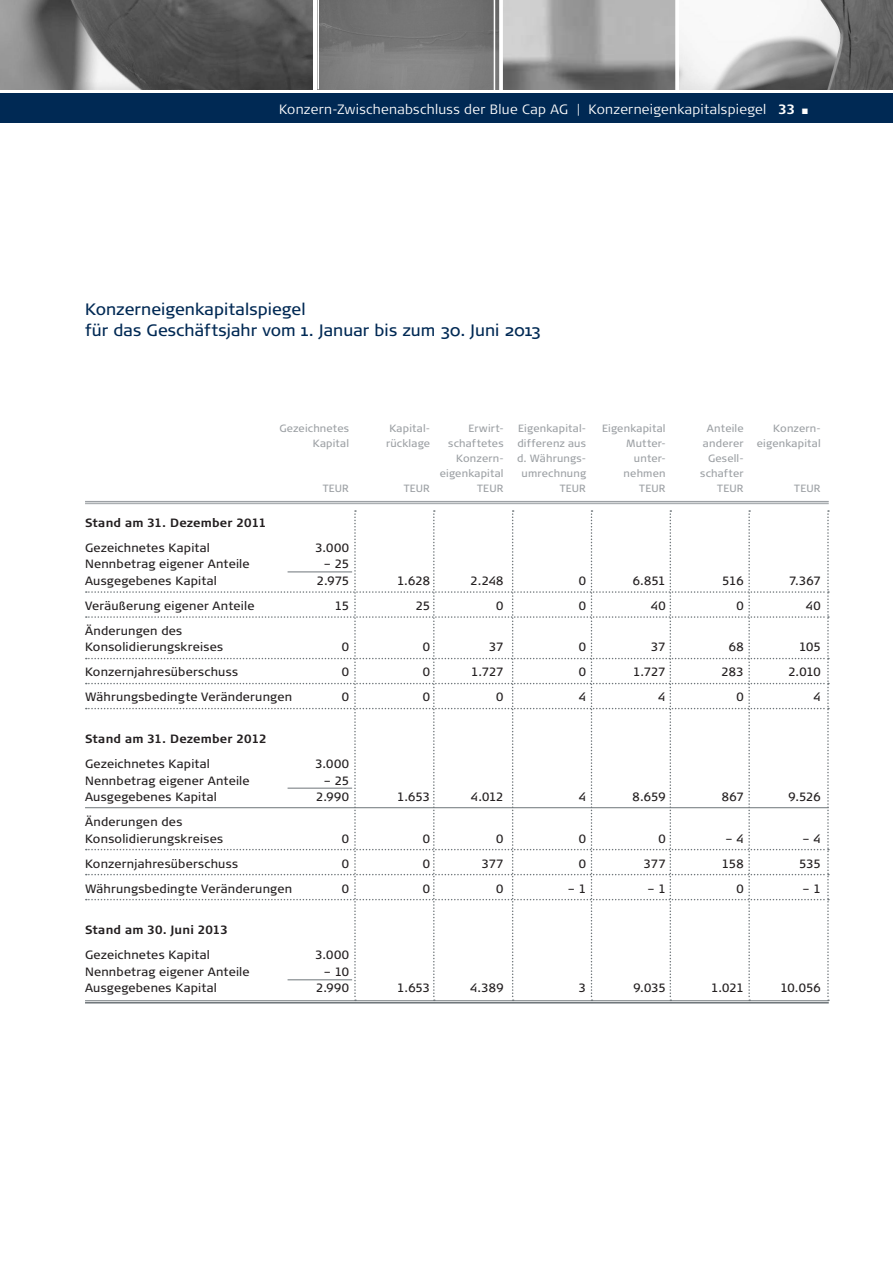
<style>
.page{position:relative;width:893px;height:1263px;background:#fff}
.page>*{position:absolute;margin:0;border:0;box-sizing:border-box;transform-origin:0 0}
.t1{font:16.5px/21px "Signa Normal";letter-spacing:.005em;color:#002954}
.t2{font:300 13.5px "Signa Column";letter-spacing:.02em;color:#fff}
.t3{font:12px/16.5px "Signa Column";letter-spacing:.02em;color:#231f20}
.t4{font:700 12px "Signa Column";letter-spacing:.02em;color:#231f20}
.t5{font:10.5px "Signa Normal";letter-spacing:.015em;color:#9ca0a4}
.s1{font-weight:700}
</style>
<div class="page">
<div style="left:0;top:94px;width:893px;height:29px;background:#002954"></div>
<img style="left:0;top:0;width:313px;height:89px">
<img style="left:503px;top:0;width:172px;height:89px">
<img style="left:319px;top:0;width:180px;height:89px">
<img style="left:679px;top:0;width:214px;height:89px">
<svg style="left:499px;top:0;width:4px;height:90px"></svg>
<hr style="left:494px;top:0;width:1px;height:91px;background:#fff">
<svg style="left:675px;top:0;width:1px;height:90px"></svg>
<hr style="left:85px;top:501px;width:744px;height:1px;background:#9ca0a4">
<hr style="left:85px;top:503px;width:744px;height:1px;background:#9ca0a4">
<hr style="left:85px;top:807px;width:744px;height:1px;background:#6e7579">
<hr style="left:85px;top:1000px;width:744px;height:1px;background:#6e7579">
<hr style="left:85px;top:1002px;width:744px;height:1px;background:#6e7579">
<svg style="left:86px;top:510px;width:743px;height:491px"></svg>
<hr style="left:288px;top:571px;width:64px;height:1px;background:#6e7579">
<hr style="left:288px;top:788px;width:64px;height:1px;background:#6e7579">
<hr style="left:288px;top:979px;width:64px;height:1px;background:#6e7579">
<p class="t2" style="left:279px;top:101px;width:518px">Konzern-Zwischenabschluss der Blue Cap AG | Konzerneigenkapitalspiegel <span class="s1">33</span></p>
<h1 class="t1" style="left:85px;top:299px;width:457px">Konzerneigenkapitalspiegel<br>für das Geschäftsjahr vom 1. Januar bis zum 30. Juni 2013</h1>
<p class="t5" style="left:279px;top:423px;width:71px">Gezeichnetes</p>
<p class="t5" style="left:389px;top:423px;width:42px">Kapital-</p>
<p class="t5" style="left:469px;top:423px;width:37px">Erwirt-</p>
<p class="t5" style="left:518px;top:423px;width:69px">Eigenkapital-</p>
<p class="t5" style="left:602px;top:423px;width:65px">Eigenkapital</p>
<p class="t5" style="left:707px;top:423px;width:38px">Anteile</p>
<p class="t5" style="left:773px;top:423px;width:49px">Konzern-</p>
<p class="t5" style="left:313px;top:438px;width:38px">Kapital</p>
<p class="t5" style="left:386px;top:438px;width:46px">rücklage</p>
<p class="t5" style="left:448px;top:438px;width:57px">schaftetes</p>
<p class="t5" style="left:517px;top:438px;width:70px">differenz aus</p>
<p class="t5" style="left:627px;top:438px;width:41px">Mutter-</p>
<p class="t5" style="left:703px;top:438px;width:42px">anderer</p>
<p class="t5" style="left:757px;top:438px;width:65px">eigenkapital</p>
<p class="t5" style="left:456px;top:453px;width:49px">Konzern-</p>
<p class="t5" style="left:517px;top:453px;width:71px">d. Währungs-</p>
<p class="t5" style="left:634px;top:453px;width:33px">unter-</p>
<p class="t5" style="left:708px;top:453px;width:37px">Gesell-</p>
<p class="t5" style="left:440px;top:468px;width:65px">eigenkapital</p>
<p class="t5" style="left:522px;top:468px;width:66px">umrechnung</p>
<p class="t5" style="left:624px;top:468px;width:44px">nehmen</p>
<p class="t5" style="left:700px;top:468px;width:45px">schafter</p>
<p class="t5" style="left:323px;top:483px;width:28px">TEUR</p>
<p class="t5" style="left:404px;top:483px;width:28px">TEUR</p>
<p class="t5" style="left:477px;top:483px;width:28px">TEUR</p>
<p class="t5" style="left:560px;top:483px;width:28px">TEUR</p>
<p class="t5" style="left:639px;top:483px;width:28px">TEUR</p>
<p class="t5" style="left:717px;top:483px;width:28px">TEUR</p>
<p class="t5" style="left:794px;top:483px;width:28px">TEUR</p>
<p class="t4" style="left:85px;top:516px;width:183px">Stand am 31. Dezember 2011</p>
<p class="t3" style="left:85px;top:539px;width:126px">Gezeichnetes Kapital</p>
<p class="t3" style="left:315px;top:539px;width:35px">3.000</p>
<p class="t3" style="left:85px;top:556px;width:166px">Nennbetrag eigener Anteile</p>
<p class="t3" style="left:324px;top:556px;width:27px">– 25</p>
<p class="t3" style="left:85px;top:572px;width:133px">Ausgegebenes Kapital</p>
<p class="t3" style="left:317px;top:572px;width:34px">2.975</p>
<p class="t3" style="left:397px;top:572px;width:35px">1.628</p>
<p class="t3" style="left:471px;top:572px;width:35px">2.248</p>
<p class="t3" style="left:579px;top:572px;width:9px">0</p>
<p class="t3" style="left:633px;top:572px;width:34px">6.851</p>
<p class="t3" style="left:722px;top:572px;width:23px">516</p>
<p class="t3" style="left:789px;top:572px;width:33px">7.367</p>
<p class="t3" style="left:85px;top:597px;width:171px">Veräußerung eigener Anteile</p>
<p class="t3" style="left:335px;top:597px;width:16px">15</p>
<p class="t3" style="left:416px;top:597px;width:16px">25</p>
<p class="t3" style="left:496px;top:597px;width:9px">0</p>
<p class="t3" style="left:579px;top:597px;width:9px">0</p>
<p class="t3" style="left:651px;top:597px;width:16px">40</p>
<p class="t3" style="left:736px;top:597px;width:9px">0</p>
<p class="t3" style="left:806px;top:597px;width:16px">40</p>
<p class="t3" style="left:85px;top:622px;width:140px">Änderungen des<br>Konsolidierungskreises</p>
<p class="t3" style="left:342px;top:639px;width:9px">0</p>
<p class="t3" style="left:423px;top:639px;width:9px">0</p>
<p class="t3" style="left:489px;top:639px;width:16px">37</p>
<p class="t3" style="left:579px;top:639px;width:9px">0</p>
<p class="t3" style="left:651px;top:639px;width:16px">37</p>
<p class="t3" style="left:729px;top:639px;width:16px">68</p>
<p class="t3" style="left:799px;top:639px;width:23px">105</p>
<p class="t3" style="left:85px;top:664px;width:155px">Konzernjahresüberschuss</p>
<p class="t3" style="left:342px;top:664px;width:9px">0</p>
<p class="t3" style="left:423px;top:664px;width:9px">0</p>
<p class="t3" style="left:471px;top:664px;width:34px">1.727</p>
<p class="t3" style="left:579px;top:664px;width:9px">0</p>
<p class="t3" style="left:633px;top:664px;width:34px">1.727</p>
<p class="t3" style="left:721px;top:664px;width:24px">283</p>
<p class="t3" style="left:788px;top:664px;width:34px">2.010</p>
<p class="t3" style="left:85px;top:689px;width:209px">Währungsbedingte Veränderungen</p>
<p class="t3" style="left:342px;top:689px;width:9px">0</p>
<p class="t3" style="left:423px;top:689px;width:9px">0</p>
<p class="t3" style="left:496px;top:689px;width:9px">0</p>
<p class="t3" style="left:579px;top:689px;width:9px">4</p>
<p class="t3" style="left:658px;top:689px;width:9px">4</p>
<p class="t3" style="left:736px;top:689px;width:9px">0</p>
<p class="t3" style="left:813px;top:689px;width:9px">4</p>
<p class="t4" style="left:85px;top:732px;width:183px">Stand am 31. Dezember 2012</p>
<p class="t3" style="left:85px;top:755px;width:126px">Gezeichnetes Kapital</p>
<p class="t3" style="left:315px;top:755px;width:35px">3.000</p>
<p class="t3" style="left:85px;top:772px;width:166px">Nennbetrag eigener Anteile</p>
<p class="t3" style="left:324px;top:772px;width:27px">– 25</p>
<p class="t3" style="left:85px;top:788px;width:133px">Ausgegebenes Kapital</p>
<p class="t3" style="left:316px;top:788px;width:34px">2.990</p>
<p class="t3" style="left:397px;top:788px;width:34px">1.653</p>
<p class="t3" style="left:471px;top:788px;width:34px">4.012</p>
<p class="t3" style="left:579px;top:788px;width:9px">4</p>
<p class="t3" style="left:632px;top:788px;width:35px">8.659</p>
<p class="t3" style="left:722px;top:788px;width:23px">867</p>
<p class="t3" style="left:789px;top:788px;width:34px">9.526</p>
<p class="t3" style="left:85px;top:813px;width:140px">Änderungen des<br>Konsolidierungskreises</p>
<p class="t3" style="left:342px;top:830px;width:9px">0</p>
<p class="t3" style="left:423px;top:830px;width:9px">0</p>
<p class="t3" style="left:496px;top:830px;width:9px">0</p>
<p class="t3" style="left:579px;top:830px;width:9px">0</p>
<p class="t3" style="left:658px;top:830px;width:9px">0</p>
<p class="t3" style="left:725px;top:830px;width:20px">– 4</p>
<p class="t3" style="left:803px;top:830px;width:20px">– 4</p>
<p class="t3" style="left:85px;top:855px;width:155px">Konzernjahresüberschuss</p>
<p class="t3" style="left:342px;top:855px;width:9px">0</p>
<p class="t3" style="left:423px;top:855px;width:9px">0</p>
<p class="t3" style="left:482px;top:855px;width:23px">377</p>
<p class="t3" style="left:579px;top:855px;width:9px">0</p>
<p class="t3" style="left:644px;top:855px;width:23px">377</p>
<p class="t3" style="left:722px;top:855px;width:23px">158</p>
<p class="t3" style="left:799px;top:855px;width:23px">535</p>
<p class="t3" style="left:85px;top:880px;width:209px">Währungsbedingte Veränderungen</p>
<p class="t3" style="left:342px;top:880px;width:9px">0</p>
<p class="t3" style="left:423px;top:880px;width:9px">0</p>
<p class="t3" style="left:496px;top:880px;width:9px">0</p>
<p class="t3" style="left:568px;top:880px;width:20px">– 1</p>
<p class="t3" style="left:647px;top:880px;width:20px">– 1</p>
<p class="t3" style="left:736px;top:880px;width:9px">0</p>
<p class="t3" style="left:803px;top:880px;width:20px">– 1</p>
<p class="t4" style="left:85px;top:923px;width:145px">Stand am 30. Juni 2013</p>
<p class="t3" style="left:85px;top:947px;width:126px">Gezeichnetes Kapital</p>
<p class="t3" style="left:315px;top:947px;width:35px">3.000</p>
<p class="t3" style="left:85px;top:963px;width:166px">Nennbetrag eigener Anteile</p>
<p class="t3" style="left:324px;top:963px;width:27px">– 10</p>
<p class="t3" style="left:85px;top:980px;width:133px">Ausgegebenes Kapital</p>
<p class="t3" style="left:316px;top:980px;width:34px">2.990</p>
<p class="t3" style="left:397px;top:980px;width:34px">1.653</p>
<p class="t3" style="left:470px;top:980px;width:35px">4.389</p>
<p class="t3" style="left:579px;top:980px;width:9px">3</p>
<p class="t3" style="left:633px;top:980px;width:34px">9.035</p>
<p class="t3" style="left:711px;top:980px;width:34px">1.021</p>
<p class="t3" style="left:780px;top:980px;width:42px">10.056</p>
</div>
